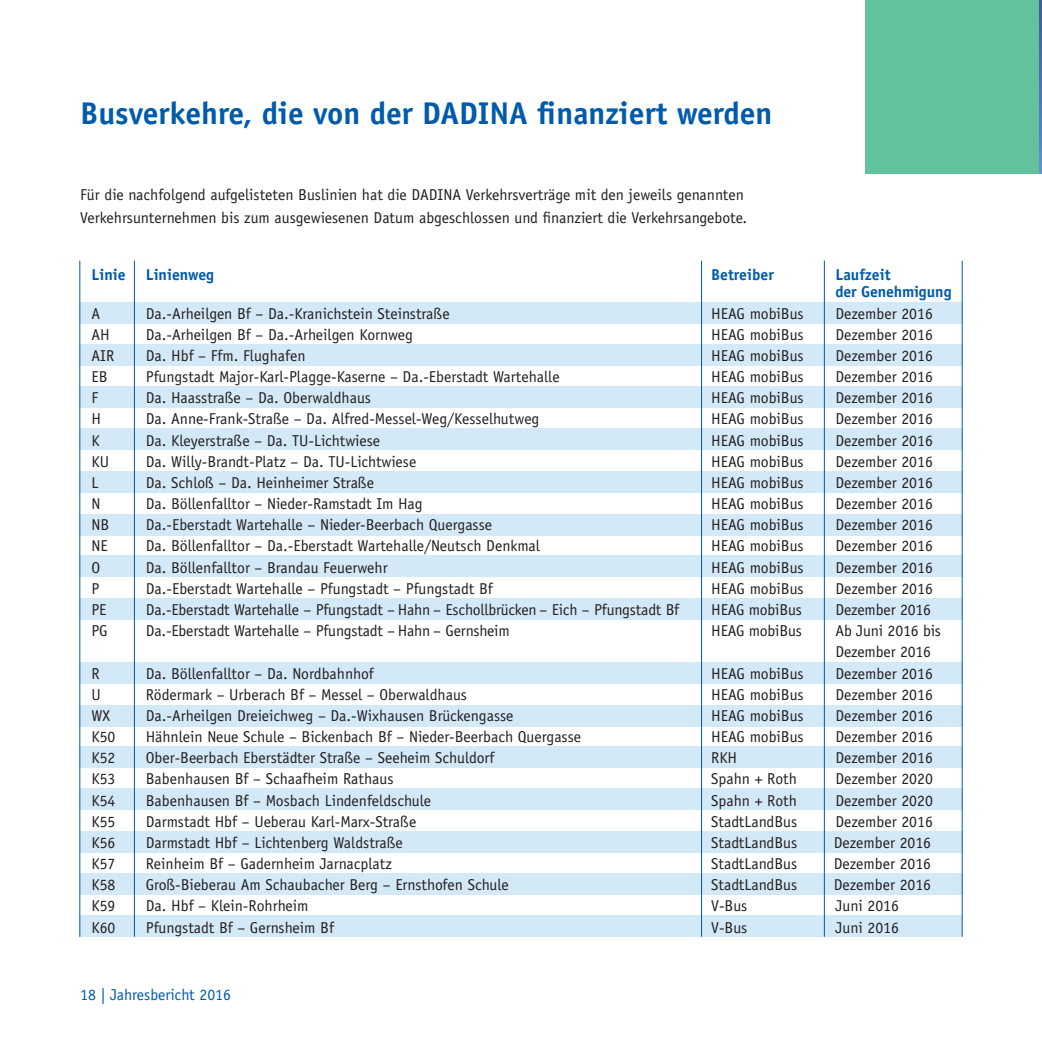
<style>
.page{position:relative;width:1042px;height:1042px;background:#fff}
.page>*{position:absolute;margin:0;border:0;box-sizing:border-box;transform-origin:0 0}
.t1{font:700 31.5px "Officina Sans Std";color:#015bab}
.t2{font:15.75px/21.2px "Officina Sans Std";color:#231f20}
.t3{font:700 15.75px/17.5px "Officina Sans Std";color:#015bab}
.t4{font:15.75px "Officina Sans Std";color:#015bab}
</style>
<div class="page">
<img style="left:1038px;top:0;width:4px;height:173px">
<div style="left:865px;top:0;width:173px;height:173px;background:#61c29c"></div>
<div style="left:79px;top:302px;width:883px;height:21px;background:#d4e9f7"></div>
<div style="left:79px;top:345px;width:883px;height:21px;background:#d4e9f7"></div>
<div style="left:80px;top:873px;width:882px;height:21px;background:#d4e9f7"></div>
<div style="left:79px;top:386px;width:883px;height:21px;background:#d4e9f7"></div>
<div style="left:79px;top:428px;width:883px;height:22px;background:#d4e9f7"></div>
<div style="left:79px;top:471px;width:883px;height:22px;background:#d4e9f7"></div>
<div style="left:79px;top:514px;width:883px;height:22px;background:#d4e9f7"></div>
<div style="left:79px;top:555px;width:883px;height:22px;background:#d4e9f7"></div>
<div style="left:79px;top:915px;width:883px;height:22px;background:#d4e9f7"></div>
<div style="left:79px;top:598px;width:883px;height:21px;background:#d4e9f7"></div>
<div style="left:79px;top:662px;width:883px;height:22px;background:#d4e9f7"></div>
<div style="left:80px;top:831px;width:882px;height:21px;background:#d4e9f7"></div>
<div style="left:79px;top:705px;width:883px;height:21px;background:#d4e9f7"></div>
<div style="left:79px;top:746px;width:883px;height:21px;background:#d4e9f7"></div>
<div style="left:79px;top:789px;width:883px;height:21px;background:#d4e9f7"></div>
<hr style="left:79px;top:261px;width:1px;height:676px;background:#015aaa">
<hr style="left:134px;top:261px;width:1px;height:676px;background:#015aaa">
<hr style="left:701px;top:261px;width:1px;height:676px;background:#015aaa">
<hr style="left:824px;top:261px;width:1px;height:676px;background:#015aaa">
<hr style="left:961px;top:261px;width:1px;height:676px;background:#015aaa">
<h1 class="t1" style="left:80px;top:94px;width:694px">Busverkehre, die von der DADINA finanziert werden</h1>
<p class="t2" style="left:80px;top:184px;width:668px;line-height:22.8px">Für die nachfolgend aufgelisteten Buslinien hat die DADINA Verkehrsverträge mit den jeweils genannten<br>Verkehrsunternehmen bis zum ausgewiesenen Datum abgeschlossen und finanziert die Verkehrsangebote.</p>
<p class="t3" style="left:92px;top:266px;width:36px">Linie</p>
<p class="t3" style="left:146px;top:266px;width:70px">Linienweg</p>
<p class="t3" style="left:711px;top:266px;width:64px">Betreiber</p>
<p class="t3" style="left:835px;top:266px;width:118px">Laufzeit<br>der Genehmigung</p>
<p class="t2" style="left:92px;top:303px;width:10px">A</p>
<p class="t2" style="left:146px;top:303px;width:305px">Da.-Arheilgen Bf – Da.-Kranichstein Steinstraße</p>
<p class="t2" style="left:711px;top:303px;width:94px">HEAG mobiBus</p>
<p class="t2" style="left:835px;top:303px;width:99px">Dezember 2016</p>
<p class="t2" style="left:92px;top:324px;width:20px">AH</p>
<p class="t2" style="left:146px;top:324px;width:269px">Da.-Arheilgen Bf – Da.-Arheilgen Kornweg</p>
<p class="t2" style="left:711px;top:324px;width:94px">HEAG mobiBus</p>
<p class="t2" style="left:835px;top:324px;width:99px">Dezember 2016</p>
<p class="t2" style="left:92px;top:345px;width:24px">AIR</p>
<p class="t2" style="left:146px;top:345px;width:161px">Da. Hbf – Ffm. Flughafen</p>
<p class="t2" style="left:711px;top:345px;width:94px">HEAG mobiBus</p>
<p class="t2" style="left:835px;top:345px;width:99px">Dezember 2016</p>
<p class="t2" style="left:92px;top:366px;width:18px">EB</p>
<p class="t2" style="left:146px;top:366px;width:415px">Pfungstadt Major-Karl-Plagge-Kaserne – Da.-Eberstadt Wartehalle</p>
<p class="t2" style="left:711px;top:366px;width:94px">HEAG mobiBus</p>
<p class="t2" style="left:835px;top:366px;width:99px">Dezember 2016</p>
<p class="t2" style="left:92px;top:387px;width:8px">F</p>
<p class="t2" style="left:146px;top:387px;width:227px">Da. Haasstraße – Da. Oberwaldhaus</p>
<p class="t2" style="left:711px;top:387px;width:94px">HEAG mobiBus</p>
<p class="t2" style="left:835px;top:387px;width:99px">Dezember 2016</p>
<p class="t2" style="left:92px;top:408px;width:11px">H</p>
<p class="t2" style="left:146px;top:408px;width:395px">Da. Anne-Frank-Straße – Da. Alfred-Messel-Weg/Kesselhutweg</p>
<p class="t2" style="left:711px;top:408px;width:94px">HEAG mobiBus</p>
<p class="t2" style="left:835px;top:408px;width:99px">Dezember 2016</p>
<p class="t2" style="left:92px;top:430px;width:10px">K</p>
<p class="t2" style="left:146px;top:430px;width:236px">Da. Kleyerstraße – Da. TU-Lichtwiese</p>
<p class="t2" style="left:711px;top:430px;width:94px">HEAG mobiBus</p>
<p class="t2" style="left:835px;top:430px;width:99px">Dezember 2016</p>
<p class="t2" style="left:92px;top:451px;width:19px">KU</p>
<p class="t2" style="left:146px;top:451px;width:272px">Da. Willy-Brandt-Platz – Da. TU-Lichtwiese</p>
<p class="t2" style="left:711px;top:451px;width:94px">HEAG mobiBus</p>
<p class="t2" style="left:835px;top:451px;width:99px">Dezember 2016</p>
<p class="t2" style="left:92px;top:472px;width:8px">L</p>
<p class="t2" style="left:146px;top:472px;width:230px">Da. Schloß – Da. Heinheimer Straße</p>
<p class="t2" style="left:711px;top:472px;width:94px">HEAG mobiBus</p>
<p class="t2" style="left:835px;top:472px;width:99px">Dezember 2016</p>
<p class="t2" style="left:92px;top:493px;width:11px">N</p>
<p class="t2" style="left:146px;top:493px;width:278px">Da. Böllenfalltor – Nieder-Ramstadt Im Hag</p>
<p class="t2" style="left:711px;top:493px;width:94px">HEAG mobiBus</p>
<p class="t2" style="left:835px;top:493px;width:99px">Dezember 2016</p>
<p class="t2" style="left:92px;top:514px;width:19px">NB</p>
<p class="t2" style="left:146px;top:514px;width:348px">Da.-Eberstadt Wartehalle – Nieder-Beerbach Quergasse</p>
<p class="t2" style="left:711px;top:514px;width:94px">HEAG mobiBus</p>
<p class="t2" style="left:835px;top:514px;width:99px">Dezember 2016</p>
<p class="t2" style="left:92px;top:535px;width:18px">NE</p>
<p class="t2" style="left:146px;top:535px;width:396px">Da. Böllenfalltor – Da.-Eberstadt Wartehalle/Neutsch Denkmal</p>
<p class="t2" style="left:711px;top:535px;width:94px">HEAG mobiBus</p>
<p class="t2" style="left:835px;top:535px;width:99px">Dezember 2016</p>
<p class="t2" style="left:92px;top:557px;width:10px">O</p>
<p class="t2" style="left:146px;top:557px;width:243px">Da. Böllenfalltor – Brandau Feuerwehr</p>
<p class="t2" style="left:711px;top:557px;width:94px">HEAG mobiBus</p>
<p class="t2" style="left:835px;top:557px;width:99px">Dezember 2016</p>
<p class="t2" style="left:92px;top:578px;width:9px">P</p>
<p class="t2" style="left:146px;top:578px;width:348px">Da.-Eberstadt Wartehalle – Pfungstadt – Pfungstadt Bf</p>
<p class="t2" style="left:711px;top:578px;width:94px">HEAG mobiBus</p>
<p class="t2" style="left:835px;top:578px;width:99px">Dezember 2016</p>
<p class="t2" style="left:92px;top:599px;width:17px">PE</p>
<p class="t2" style="left:146px;top:599px;width:535px">Da.-Eberstadt Wartehalle – Pfungstadt – Hahn – Eschollbrücken – Eich – Pfungstadt Bf</p>
<p class="t2" style="left:711px;top:599px;width:92px">HEAG mobiBus</p>
<p class="t2" style="left:835px;top:599px;width:97px">Dezember 2016</p>
<p class="t2" style="left:92px;top:620px;width:18px">PG</p>
<p class="t2" style="left:146px;top:620px;width:365px">Da.-Eberstadt Wartehalle – Pfungstadt – Hahn – Gernsheim</p>
<p class="t2" style="left:711px;top:620px;width:92px">HEAG mobiBus</p>
<p class="t2" style="left:835px;top:620px;width:107px">Ab Juni 2016 bis<br>Dezember 2016</p>
<p class="t2" style="left:92px;top:662px;width:10px">R</p>
<p class="t2" style="left:146px;top:662px;width:229px">Da. Böllenfalltor – Da. Nordbahnhof</p>
<p class="t2" style="left:711px;top:662px;width:94px">HEAG mobiBus</p>
<p class="t2" style="left:835px;top:662px;width:99px">Dezember 2016</p>
<p class="t2" style="left:92px;top:684px;width:11px">U</p>
<p class="t2" style="left:146px;top:684px;width:323px">Rödermark – Urberach Bf – Messel – Oberwaldhaus</p>
<p class="t2" style="left:711px;top:684px;width:94px">HEAG mobiBus</p>
<p class="t2" style="left:835px;top:684px;width:99px">Dezember 2016</p>
<p class="t2" style="left:92px;top:705px;width:20px">WX</p>
<p class="t2" style="left:146px;top:705px;width:369px">Da.-Arheilgen Dreieichweg – Da.-Wixhausen Brückengasse</p>
<p class="t2" style="left:711px;top:705px;width:94px">HEAG mobiBus</p>
<p class="t2" style="left:835px;top:705px;width:99px">Dezember 2016</p>
<p class="t2" style="left:92px;top:726px;width:25px">K50</p>
<p class="t2" style="left:146px;top:726px;width:437px">Hähnlein Neue Schule – Bickenbach Bf – Nieder-Beerbach Quergasse</p>
<p class="t2" style="left:711px;top:726px;width:94px">HEAG mobiBus</p>
<p class="t2" style="left:835px;top:726px;width:99px">Dezember 2016</p>
<p class="t2" style="left:92px;top:747px;width:25px">K52</p>
<p class="t2" style="left:146px;top:747px;width:350px">Ober-Beerbach Eberstädter Straße – Seeheim Schuldorf</p>
<p class="t2" style="left:711px;top:747px;width:27px">RKH</p>
<p class="t2" style="left:835px;top:747px;width:99px">Dezember 2016</p>
<p class="t2" style="left:92px;top:768px;width:25px">K53</p>
<p class="t2" style="left:146px;top:768px;width:249px">Babenhausen Bf – Schaafheim Rathaus</p>
<p class="t2" style="left:711px;top:768px;width:87px">Spahn + Roth</p>
<p class="t2" style="left:835px;top:768px;width:99px">Dezember 2020</p>
<p class="t2" style="left:92px;top:789px;width:25px">K54</p>
<p class="t2" style="left:146px;top:789px;width:287px">Babenhausen Bf – Mosbach Lindenfeldschule</p>
<p class="t2" style="left:711px;top:789px;width:87px">Spahn + Roth</p>
<p class="t2" style="left:835px;top:789px;width:99px">Dezember 2020</p>
<p class="t2" style="left:92px;top:811px;width:25px">K55</p>
<p class="t2" style="left:146px;top:811px;width:272px">Darmstadt Hbf – Ueberau Karl-Marx-Straße</p>
<p class="t2" style="left:711px;top:811px;width:88px">StadtLandBus</p>
<p class="t2" style="left:835px;top:811px;width:99px">Dezember 2016</p>
<p class="t2" style="left:92px;top:832px;width:25px">K56</p>
<p class="t2" style="left:146px;top:832px;width:259px">Darmstadt Hbf – Lichtenberg Waldstraße</p>
<p class="t2" style="left:711px;top:832px;width:88px">StadtLandBus</p>
<p class="t2" style="left:834px;top:832px;width:99px">Dezember 2016</p>
<p class="t2" style="left:92px;top:853px;width:25px">K57</p>
<p class="t2" style="left:146px;top:853px;width:247px">Reinheim Bf – Gadernheim Jarnacplatz</p>
<p class="t2" style="left:711px;top:853px;width:88px">StadtLandBus</p>
<p class="t2" style="left:834px;top:853px;width:99px">Dezember 2016</p>
<p class="t2" style="left:92px;top:874px;width:25px">K58</p>
<p class="t2" style="left:146px;top:874px;width:364px">Groß-Bieberau Am Schaubacher Berg – Ernsthofen Schule</p>
<p class="t2" style="left:711px;top:874px;width:88px">StadtLandBus</p>
<p class="t2" style="left:834px;top:874px;width:99px">Dezember 2016</p>
<p class="t2" style="left:92px;top:895px;width:25px">K59</p>
<p class="t2" style="left:146px;top:895px;width:164px">Da. Hbf – Klein-Rohrheim</p>
<p class="t2" style="left:711px;top:895px;width:38px">V-Bus</p>
<p class="t2" style="left:835px;top:895px;width:65px">Juni 2016</p>
<p class="t2" style="left:92px;top:916px;width:25px">K60</p>
<p class="t2" style="left:146px;top:916px;width:190px">Pfungstadt Bf – Gernsheim Bf</p>
<p class="t2" style="left:711px;top:916px;width:38px">V-Bus</p>
<p class="t2" style="left:835px;top:916px;width:65px">Juni 2016</p>
<p class="t4" style="left:80px;top:985px;width:152px">18 | Jahresbericht 2016</p>
</div>
